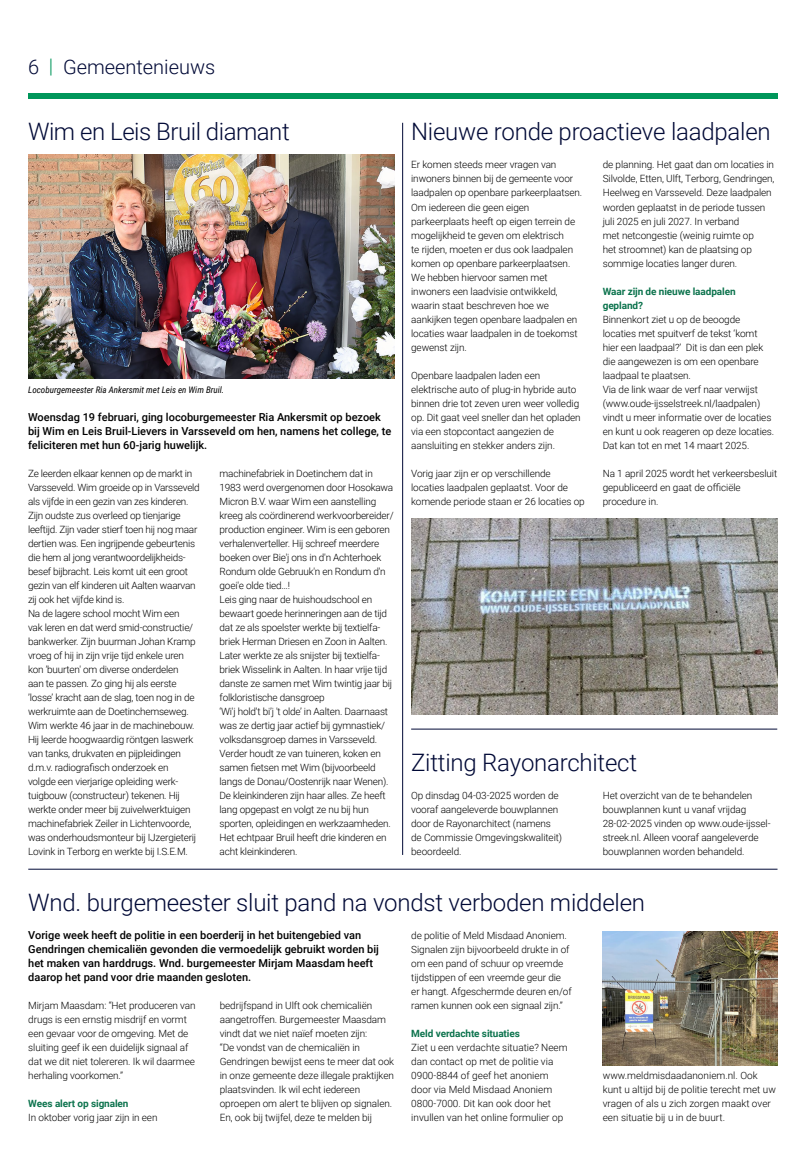
<style>
.page{position:relative;width:806px;height:1163px;background:#fff}
.page>*{position:absolute;margin:0;border:0;box-sizing:border-box;transform-origin:0 0}
.OIJ_kop_klein{font:300 24px "Roboto";letter-spacing:-.01em;color:#000936}
.t1{font:300 20px "Roboto";color:#000936}
.OIJ_intro{font:500 11px/14px "Roboto";color:#000}
.OIJ_platte_tekst{font:300 10px/14px "Roboto";letter-spacing:-.01em;color:#000}
.OIJ_tussenkop{font:700 10px/14px "Roboto";letter-spacing:-.01em;color:#0c734d}
.OIJ_foto-bijschrift{font:italic 9px "Roboto Condensed";color:#000}
.s1{color:#00965a}
</style>
<div class="page">
<div style="left:28px;top:93px;width:748px;height:5px;background:#00965a"></div>
<img style="left:28px;top:154px;width:366px;height:224px">
<hr style="left:402px;top:123px;width:1px;height:731px;background:#000936">
<img style="left:411px;top:518px;width:365px;height:196px">
<hr style="left:411px;top:728px;width:365px;height:1px;background:#000936">
<hr style="left:28px;top:868px;width:748px;height:1px;background:#000936">
<img style="left:602px;top:931px;width:174px;height:133px">
<p class="t1" style="left:28px;top:53px;width:189px">6 <span class="s1">|</span> Gemeentenieuws</p>
<h2 class="OIJ_kop_klein" style="left:411px;top:115px;width:361px">Nieuwe ronde proactieve laadpalen</h2>
<p class="OIJ_platte_tekst" style="left:411px;top:157px;width:172px">Er komen steeds meer vragen van inwoners binnen bij de gemeente voor laadpalen op openbare parkeerplaatsen.<br>Om iedereen die geen eigen parkeerplaats heeft op eigen terrein de mogelijkheid te geven om elektrisch<br>te rijden, moeten er dus ook laadpalen komen op openbare parkeerplaatsen.<br>We hebben hiervoor samen met inwoners een laadvisie ontwikkeld, waarin staat beschreven hoe we aankijken tegen openbare laadpalen en locaties waar laadpalen in de toekomst gewenst zijn.</p>
<p class="OIJ_platte_tekst" style="left:411px;top:367px;width:171px">Openbare laadpalen laden een elektrische auto of plug-in hybride auto binnen drie tot zeven uren weer volledig op. Dit gaat veel sneller dan het opladen via een stopcontact aangezien de aansluiting en stekker anders zijn.</p>
<p class="OIJ_platte_tekst" style="left:411px;top:465px;width:175px">Vorig jaar zijn er op verschillende locaties laadpalen geplaatst. Voor de komende periode staan er 26 locaties op</p>
<h2 class="OIJ_kop_klein" style="left:28px;top:115px;width:263px">Wim en Leis Bruil diamant</h2>
<p class="OIJ_platte_tekst" style="left:602px;top:157px;width:173px">de planning. Het gaat dan om locaties in Silvolde, Etten, Ulft, Terborg, Gendringen, Heelweg en Varsseveld. Deze laadpalen worden geplaatst in de periode tussen juli 2025 en juli 2027. In verband<br>met netcongestie (weinig ruimte op<br>het stroomnet) kan de plaatsing op sommige locaties langer duren.</p>
<h3 class="OIJ_tussenkop" style="left:602px;top:283px;width:134px">Waar zijn de nieuwe laadpalen gepland?</h3>
<p class="OIJ_platte_tekst" style="left:602px;top:311px;width:162px">Binnenkort ziet u op de beoogde locaties met spuitverf de tekst ‘komt hier een laadpaal?’ Dit is dan een plek die aangewezen is om een openbare laadpaal te plaatsen.</p>
<p class="OIJ_platte_tekst" style="left:602px;top:381px;width:173px">Via de link waar de verf naar verwijst (www.oude-ijsselstreek.nl/laadpalen) vindt u meer informatie over de locaties en kunt u ook reageren op deze locaties.<br>Dat kan tot en met 14 maart 2025.</p>
<p class="OIJ_platte_tekst" style="left:602px;top:465px;width:176px">Na 1 april 2025 wordt het verkeersbesluit gepubliceerd en gaat de officiële procedure in.</p>
<p class="OIJ_foto-bijschrift" style="left:28px;top:383px;width:197px">Locoburgemeester Ria Ankersmit met Leis en Wim Bruil.</p>
<p class="OIJ_intro" style="left:28px;top:409px;width:364px">Woensdag 19 februari, ging locoburgemeester Ria Ankersmit op bezoek bij Wim en Leis Bruil-Lievers in Varsseveld om hen, namens het college, te feliciteren met hun 60-jarig huwelijk.</p>
<p class="OIJ_platte_tekst" style="left:28px;top:465px;width:173px">Ze leerden elkaar kennen op de markt in Varsseveld. Wim groeide op in Varsseveld als vijfde in een gezin van zes kinderen.<br>Zijn oudste zus overleed op tienjarige leeftijd. Zijn vader stierf toen hij nog maar dertien was. Een ingrijpende gebeurtenis die hem al jong verantwoordelijkheids&shy;besef bijbracht. Leis komt uit een groot gezin van elf kinderen uit Aalten waarvan zij ook het vijfde kind is.</p>
<p class="OIJ_platte_tekst" style="left:28px;top:605px;width:170px">Na de lagere school mocht Wim een vak leren en dat werd smid-constructie/ bankwerker. Zijn buurman Johan Kramp vroeg of hij in zijn vrije tijd enkele uren kon ’buurten' om diverse onderdelen aan te passen. Zo ging hij als eerste ’losse’ kracht aan de slag, toen nog in de werkruimte aan de Doetinchemseweg.<br>Wim werkte 46 jaar in de machinebouw.<br>Hij leerde hoogwaardig röntgen laswerk van tanks, drukvaten en pijpleidingen d.m.v. radiografisch onderzoek en volgde een vierjarige opleiding werk&shy;tuigbouw (constructeur) tekenen. Hij werkte onder meer bij zuivelwerktuigen machinefabriek Zeiler in Lichtenvoorde, was onderhoudsmonteur bij IJzergieterij Lovink in Terborg en werkte bij I.S.E.M.</p>
<p class="OIJ_platte_tekst" style="left:219px;top:465px;width:175px">machinefabriek in Doetinchem dat in 1983 werd overgenomen door Hosokawa Micron B.V. waar Wim een aanstelling kreeg als coördinerend werkvoorbereider/ production engineer. Wim is een geboren verhalenverteller. Hij schreef meerdere boeken over Bie'j ons in d'n Achterhoek Rondum olde Gebruuk'n en Rondum d’n goei'e olde tied…!</p>
<p class="OIJ_platte_tekst" style="left:219px;top:591px;width:174px">Leis ging naar de huishoudschool en bewaart goede herinneringen aan de tijd dat ze als spoelster werkte bij textielfa&shy;briek Herman Driesen en Zoon in Aalten.<br>Later werkte ze als snijster bij textielfa&shy;briek Wisselink in Aalten. In haar vrije tijd danste ze samen met Wim twintig jaar bij folkloristische dansgroep</p>
<p class="OIJ_platte_tekst" style="left:219px;top:703px;width:173px">‘Wi'j hold’t bi’j 't olde’ in Aalten. Daarnaast was ze dertig jaar actief bij gymnastiek/ volksdansgroep dames in Varsseveld.<br>Verder houdt ze van tuineren, koken en samen fietsen met Wim (bijvoorbeeld langs de Donau/Oostenrijk naar Wenen).<br>De kleinkinderen zijn haar alles. Ze heeft lang opgepast en volgt ze nu bij hun sporten, opleidingen en werkzaamheden.</p>
<p class="OIJ_platte_tekst" style="left:219px;top:829px;width:168px">Het echtpaar Bruil heeft drie kinderen en acht kleinkinderen.</p>
<h2 class="OIJ_kop_klein" style="left:411px;top:745px;width:227px">Zitting Rayonarchitect</h2>
<p class="OIJ_platte_tekst" style="left:411px;top:787px;width:152px">Op dinsdag 04-03-2025 worden de vooraf aangeleverde bouwplannen door de Rayonarchitect (namens de Commissie Omgevingskwaliteit) beoordeeld.</p>
<p class="OIJ_platte_tekst" style="left:602px;top:787px;width:169px">Het overzicht van de te behandelen bouwplannen kunt u vanaf vrijdag 28-02-2025 vinden op www.oude-ijssel&shy;streek.nl. Alleen vooraf aangeleverde bouwplannen worden behandeld.</p>
<h2 class="OIJ_kop_klein" style="left:28px;top:885px;width:618px">Wnd. burgemeester sluit pand na vondst verboden middelen</h2>
<p class="OIJ_intro" style="left:28px;top:927px;width:352px">Vorige week heeft de politie in een boerderij in het buitengebied van Gendringen chemicaliën gevonden die vermoedelijk gebruikt worden bij het maken van harddrugs. Wnd. burgemeester Mirjam Maasdam heeft daarop het pand voor drie maanden gesloten.</p>
<p class="OIJ_platte_tekst" style="left:28px;top:997px;width:169px">Mirjam Maasdam: “Het produceren van drugs is een ernstig misdrijf en vormt een gevaar voor de omgeving. Met de sluiting geef ik een duidelijk signaal af dat we dit niet tolereren. Ik wil daarmee herhaling voorkomen.”</p>
<h3 class="OIJ_tussenkop" style="left:28px;top:1095px;width:102px">Wees alert op signalen</h3>
<p class="OIJ_platte_tekst" style="left:28px;top:1109px;width:131px">In oktober vorig jaar zijn in een</p>
<p class="OIJ_platte_tekst" style="left:411px;top:927px;width:162px">de politie of Meld Misdaad Anoniem.<br>Signalen zijn bijvoorbeeld drukte in of om een pand of schuur op vreemde tijdstippen of een vreemde geur die er hangt. Afgeschermde deuren en/of ramen kunnen ook een signaal zijn.”</p>
<h3 class="OIJ_tussenkop" style="left:411px;top:1025px;width:110px">Meld verdachte situaties</h3>
<p class="OIJ_platte_tekst" style="left:411px;top:1039px;width:158px">Ziet u een verdachte situatie? Neem dan contact op met de politie via<br>0900-8844 of geef het anoniem door via Meld Misdaad Anoniem<br>0800-7000. Dit kan ook door het invullen van het online formulier op</p>
<p class="OIJ_platte_tekst" style="left:220px;top:997px;width:176px">bedrijfspand in Ulft ook chemicaliën aangetroffen. Burgemeester Maasdam vindt dat we niet naïef moeten zijn:<br>“De vondst van de chemicaliën in Gendringen bewijst eens te meer dat ook in onze gemeente deze illegale praktijken plaatsvinden. Ik wil echt iedereen oproepen om alert te blijven op signalen.<br>En, ook bij twijfel, deze te melden bij</p>
<p class="OIJ_platte_tekst" style="left:602px;top:1067px;width:174px">www.meldmisdaadanoniem.nl. Ook kunt u altijd bij de politie terecht met uw vragen of als u zich zorgen maakt over een situatie bij u in de buurt.</p>
</div>
